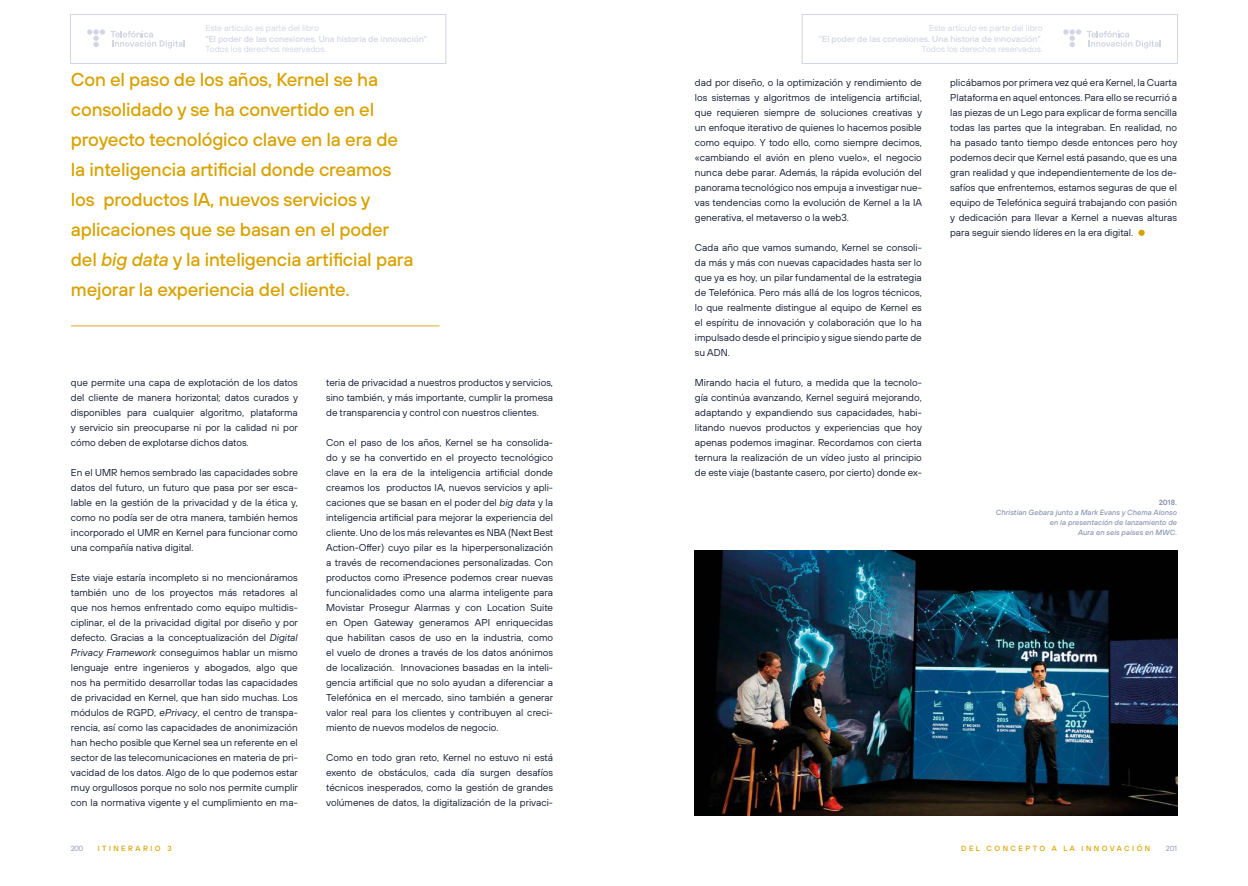
<style>
.page{position:relative;width:1248px;height:886px;background:#fff}
.page>*{position:absolute;margin:0;border:0;box-sizing:border-box;transform-origin:0 0}
.t1{font:500 18.75px/30px "Tele Sans";letter-spacing:-.01em;color:#d9a200}
.t2{font:10px/15px "Tele Sans";color:#141d32;text-align:justify}
.t3{font:8.75px/10.5px "Tele Sans";color:#d1d5e4}
.t4{font:italic 500 7.5px/10px "Tele Sans";color:#8a96b0;text-align:right}
.t5{font:500 7.5px "Tele Sans";letter-spacing:.33em;color:#d9a200}
.t6{font:7.5px "Tele Sans";letter-spacing:-.04em;color:#8a96b0}
.t7{font:600 7.5px "Tele Sans";color:#8a96b0}
.s1{font-weight:500}
.s2{font-style:italic}
</style>
<div class="page">
<img style="left:694px;top:551px;width:482px;height:264px">
<svg style="left:1138px;top:230px;width:6px;height:6px"></svg>
<hr style="left:71px;top:325px;width:368px;height:1px;background:#d9a200">
<svg style="left:87px;top:29px;width:98px;height:20px"></svg>
<div style="left:70px;top:14px;width:376px;height:50px;border:1px solid #d1d5e4"></div>
<svg style="left:1063px;top:29px;width:97px;height:20px"></svg>
<div style="left:801px;top:14px;width:376px;height:50px;border:1px solid #d1d5e4"></div>
<p class="t3" style="left:205px;top:23px;width:225px">Este artículo es parte del libro<br><span class="s1">"El poder de las conexiones. Una historia de innovación"</span>.<br>Todos los derechos reservados.</p>
<p class="t3" style="left:818px;top:23px;width:225px;text-align:right">Este artículo es parte del libro<br><span class="s1">"El poder de las conexiones. Una historia de innovación"</span>.<br>Todos los derechos reservados.</p>
<p class="t1" style="left:71px;top:64px;width:344px">Con el paso de los años, Kernel se ha consolidado y se ha convertido en el proyecto tecnológico clave en la era de la inteligencia artificial donde creamos los productos IA, nuevos servicios y aplicaciones que se basan en el poder del <span class="s2">big data</span> y la inteligencia artificial para mejorar la experiencia del cliente.</p>
<p class="t2" style="left:71px;top:375px;width:228px">que permite una capa de explotación de los datos del cliente de manera horizontal; datos curados y disponibles para cualquier algoritmo, plataforma y servicio sin preocuparse ni por la calidad ni por cómo deben de explotarse dichos datos.</p>
<p class="t2" style="left:71px;top:465px;width:228px">En el UMR hemos sembrado las capacidades sobre datos del futuro, un futuro que pasa por ser esca&shy;lable en la gestión de la privacidad y de la ética y, como no podía ser de otra manera, también hemos incorporado el UMR en Kernel para funcionar como una compañía nativa digital.</p>
<p class="t2" style="left:71px;top:570px;width:228px">Este viaje estaría incompleto si no mencionáramos también uno de los proyectos más retadores al que nos hemos enfrentado como equipo multidis&shy;ciplinar, el de la privacidad digital por diseño y por defecto. Gracias a la conceptualización del <span class="s2">Digital Privacy Framework</span> conseguimos hablar un mismo lenguaje entre ingenieros y abogados, algo que nos ha permitido desarrollar todas las capacidades de privacidad en Kernel, que han sido muchas. Los módulos de RGPD, <span class="s2">ePrivacy</span>, el centro de transpa&shy;rencia, así como las capacidades de anonimización han hecho posible que Kernel sea un referente en el sector de las telecomunicaciones en materia de pri&shy;vacidad de los datos. Algo de lo que podemos estar muy orgullosos porque no solo nos permite cumplir con la normativa vigente y el cumplimiento en ma-</p>
<p class="t2" style="left:326px;top:375px;width:228px">teria de privacidad a nuestros productos y servicios, sino también, y más importante, cumplir la promesa de transparencia y control con nuestros clientes.</p>
<p class="t2" style="left:326px;top:435px;width:228px">Con el paso de los años, Kernel se ha consolida&shy;do y se ha convertido en el proyecto tecnológico clave en la era de la inteligencia artificial donde creamos los productos IA, nuevos servicios y apli&shy;caciones que se basan en el poder del <span class="s2">big data</span> y la inteligencia artificial para mejorar la experiencia del cliente. Uno de los más relevantes es NBA (Next Best Action-Offer) cuyo pilar es la hiperpersonalización a través de recomendaciones personalizadas. Con productos como iPresence podemos crear nuevas funcionalidades como una alarma inteligente para Movistar Prosegur Alarmas y con Location Suite en Open Gateway generamos API enriquecidas que habilitan casos de uso en la industria, como el vuelo de drones a través de los datos anónimos de localización. Innovaciones basadas en la inteli&shy;gencia artificial que no solo ayudan a diferenciar a Telefónica en el mercado, sino también a generar valor real para los clientes y contribuyen al creci&shy;miento de nuevos modelos de negocio.</p>
<p class="t2" style="left:326px;top:750px;width:228px">Como en todo gran reto, Kernel no estuvo ni está exento de obstáculos, cada día surgen desafíos técnicos inesperados, como la gestión de grandes volúmenes de datos, la digitalización de la privaci-</p>
<p class="t2" style="left:694px;top:75px;width:228px">dad por diseño, o la optimización y rendimiento de los sistemas y algoritmos de inteligencia artificial, que requieren siempre de soluciones creativas y un enfoque iterativo de quienes lo hacemos posible como equipo. Y todo ello, como siempre decimos, «cambiando el avión en pleno vuelo», el negocio nunca debe parar. Además, la rápida evolución del panorama tecnológico nos empuja a investigar nue&shy;vas tendencias como la evolución de Kernel a la IA generativa, el metaverso o la web3.</p>
<p class="t2" style="left:694px;top:240px;width:228px">Cada año que vamos sumando, Kernel se consoli&shy;da más y más con nuevas capacidades hasta ser lo que ya es hoy, un pilar fundamental de la estrategia de Telefónica. Pero más allá de los logros técnicos, lo que realmente distingue al equipo de Kernel es el espíritu de innovación y colaboración que lo ha impulsado desde el principio y sigue siendo parte de su ADN.</p>
<p class="t2" style="left:694px;top:375px;width:228px">Mirando hacia el futuro, a medida que la tecnolo&shy;gía continúa avanzando, Kernel seguirá mejorando, adaptando y expandiendo sus capacidades, habi&shy;litando nuevos productos y experiencias que hoy apenas podemos imaginar. Recordamos con cierta ternura la realización de un vídeo justo al principio de este viaje (bastante casero, por cierto) donde ex-</p>
<p class="t2" style="left:950px;top:75px;width:228px">plicábamos por primera vez qué era Kernel, la Cuarta Plataforma en aquel entonces. Para ello se recurrió a las piezas de un Lego para explicar de forma sencilla todas las partes que la integraban. En realidad, no ha pasado tanto tiempo desde entonces pero hoy podemos decir que Kernel está pasando, que es una gran realidad y que independientemente de los de&shy;safíos que enfrentemos, estamos seguras de que el equipo de Telefónica seguirá trabajando con pasión y dedicación para llevar a Kernel a nuevas alturas para seguir siendo líderes en la era digital.</p>
<p class="t7" style="left:1158px;top:497px;width:20px">2018.</p>
<p class="t4" style="left:995px;top:507px;width:183px">Christian Gebara junto a Mark Evans y Chema Alonso en la presentación de lanzamiento de<br>Aura en seis países en MWC.</p>
<p class="t6" style="left:71px;top:844px;width:14px">200</p>
<p class="t5" style="left:98px;top:843px;width:75px">ITINERARIO 3</p>
<p class="t5" style="left:961px;top:843px;width:190px">DEL CONCEPTO A LA INNOVACIÓN</p>
<p class="t6" style="left:1165px;top:844px;width:13px">201</p>
</div>
